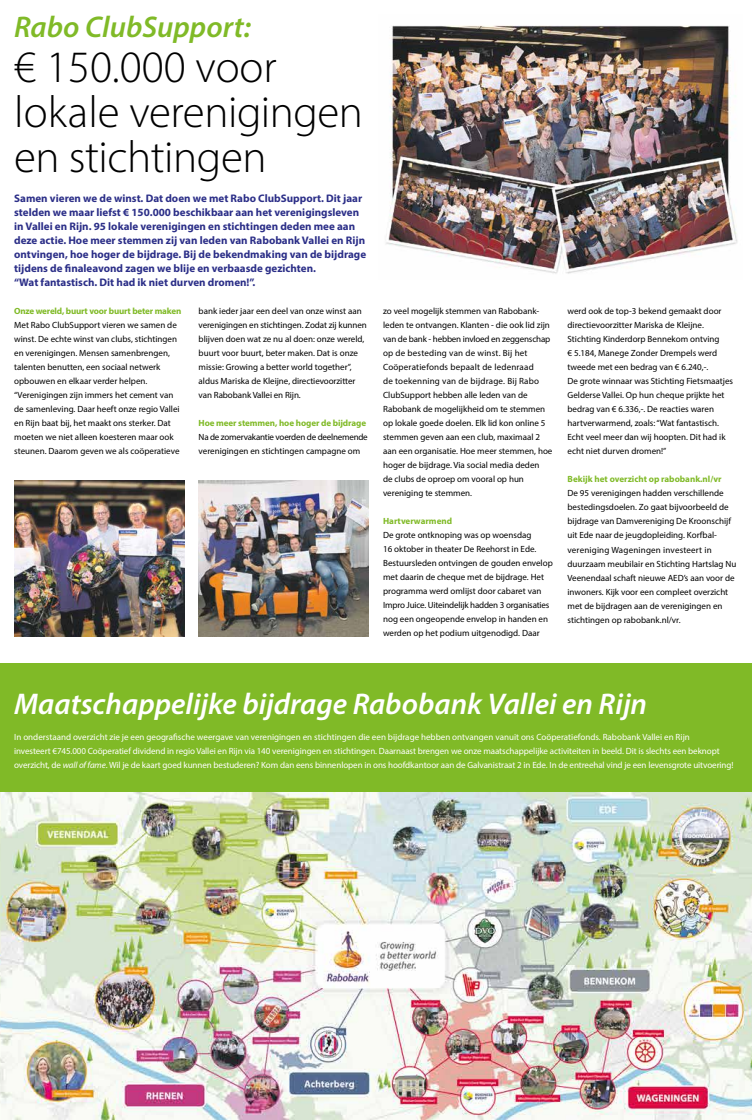
<style>
.page{position:relative;width:752px;height:1120px;background:#fff}
.page>*{position:absolute;margin:0;border:0;box-sizing:border-box;transform-origin:0 0}
.t1{font:300 45px/45px "Myriad Pro";letter-spacing:-.01em;color:#000}
.t2{font:italic 600 30px "Myriad Pro";color:#fff}
.t3{font:italic 600 30px "Myriad Pro";color:#80ba27}
.t4{font:700 11px/14px "Myriad Pro";color:#2c2f88}
.t5{font:9px/14px "Myriad Pro";color:#000}
.t6{font:9px/14px "Myriad Pro";letter-spacing:-.01em;color:#fff}
.t7{font:700 9px "Myriad Pro";letter-spacing:-.01em;color:#80ba27}
.s1{font-style:italic}
</style>
<div class="page">
<div style="left:0;top:663px;width:751px;height:129px;background:#80ba27"></div>
<img style="left:0;top:792px;width:751px;height:328px">
<img style="left:386px;top:25px;width:352px;height:249px">
<img style="left:14px;top:481px;width:170px;height:156px">
<img style="left:198px;top:481px;width:171px;height:156px">
<h2 class="t3" style="left:14px;top:8px;width:238px">Rabo ClubSupport:</h2>
<h1 class="t1" style="left:14px;top:44px;width:350px">€ 150.000 voor lokale verenigingen en stichtingen</h1>
<p class="t4" style="left:14px;top:191px;width:353px">Samen vieren we de winst. Dat doen we met Rabo ClubSupport. Dit jaar stelden we maar liefst € 150.000 beschikbaar aan het verenigingsleven in Vallei en Rijn. 95 lokale verenigingen en stichtingen deden mee aan deze actie. Hoe meer stemmen zij van leden van Rabobank Vallei en Rijn ontvingen, hoe hoger de bijdrage. Bij de bekendmaking van de bijdrage tijdens de finaleavond zagen we blije en verbaasde gezichten.<br>“Wat fantastisch. Dit had ik niet durven dromen!”.</p>
<p class="t7" style="left:14px;top:305px;width:168px">Onze wereld, buurt voor buurt beter maken</p>
<p class="t5" style="left:14px;top:318px;width:167px">Met Rabo ClubSupport vieren we samen de winst. De echte winst van clubs, stichtingen en verenigingen. Mensen samenbrengen, talenten benutten, een sociaal netwerk opbouwen en elkaar verder helpen. “Verenigingen zijn immers het cement van de samenleving. Daar heeft onze regio Vallei en Rijn baat bij, het maakt ons sterker. Dat moeten we niet alleen koesteren maar ook steunen. Daarom geven we als coöperatieve</p>
<p class="t5" style="left:198px;top:304px;width:170px">bank ieder jaar een deel van onze winst aan verenigingen en stichtingen. Zodat zij kunnen blijven doen wat ze nu al doen: onze wereld, buurt voor buurt, beter maken. Dat is onze missie: Growing a better world together”, aldus Mariska de Kleijne, directievoorzitter van Rabobank Vallei en Rijn.</p>
<p class="t7" style="left:198px;top:417px;width:169px">Hoe meer stemmen, hoe hoger de bijdrage</p>
<p class="t5" style="left:198px;top:430px;width:171px">Na de zomervakantie voerden de deelnemende verenigingen en stichtingen campagne om</p>
<p class="t5" style="left:383px;top:304px;width:171px">zo veel mogelijk stemmen van Rabobank&shy;leden te ontvangen. Klanten - die ook lid zijn van de bank - hebben invloed en zeggenschap op de besteding van de winst. Bij het Coöperatiefonds bepaalt de ledenraad<br>de toekenning van de bijdrage. Bij Rabo ClubSupport hebben alle leden van de Rabobank de mogelijkheid om te stemmen op lokale goede doelen. Elk lid kon online 5 stemmen geven aan een club, maximaal 2 aan een organisatie. Hoe meer stemmen, hoe hoger de bijdrage. Via social media deden<br>de clubs de oproep om vooral op hun vereniging te stemmen.</p>
<p class="t7" style="left:383px;top:515px;width:70px">Hartverwarmend</p>
<p class="t5" style="left:383px;top:528px;width:171px">De grote ontknoping was op woensdag<br>16 oktober in theater De Reehorst in Ede.<br>Bestuursleden ontvingen de gouden envelop met daarin de cheque met de bijdrage. Het programma werd omlijst door cabaret van Impro Juice. Uiteindelijk hadden 3 organisaties nog een ongeopende envelop in handen en werden op het podium uitgenodigd. Daar</p>
<p class="t5" style="left:567px;top:304px;width:167px">werd ook de top-3 bekend gemaakt door directievoorzitter Mariska de Kleijne.<br>Stichting Kinderdorp Bennekom ontving<br>€ 5.184, Manege Zonder Drempels werd tweede met een bedrag van € 6.240,-.<br>De grote winnaar was Stichting Fietsmaatjes Gelderse Vallei. Op hun cheque prijkte het bedrag van € 6.336,-. De reacties waren hartverwarmend, zoals: “Wat fantastisch.<br>Echt veel meer dan wij hoopten. Dit had ik echt niet durven dromen!”</p>
<p class="t7" style="left:567px;top:473px;width:155px">Bekijk het overzicht op rabobank.nl/vr</p>
<p class="t5" style="left:567px;top:486px;width:170px">De 95 verenigingen hadden verschillende bestedingsdoelen. Zo gaat bijvoorbeeld de bijdrage van Damvereniging De Kroonschijf uit Ede naar de jeugdopleiding. Korfbal&shy;vereniging Wageningen investeert in duurzaam meubilair en Stichting Hartslag Nu Veenendaal schaft nieuwe AED’s aan voor de inwoners. Kijk voor een compleet overzicht met de bijdragen aan de verenigingen en stichtingen op rabobank.nl/vr.</p>
<h2 class="t2" style="left:14px;top:684px;width:634px">Maatschappelijke bijdrage Rabobank Vallei en Rijn</h2>
<p class="t6" style="left:14px;top:730px;width:720px">In onderstaand overzicht zie je een geografische weergave van verenigingen en stichtingen die een bijdrage hebben ontvangen vanuit ons Coöperatiefonds. Rabobank Vallei en Rijn<br>investeert €745.000 Coöperatief dividend in regio Vallei en Rijn via 140 verenigingen en stichtingen. Daarnaast brengen we onze maatschappelijke activiteiten in beeld. Dit is slechts een beknopt overzicht, de <span class="s1">wall of fame</span>. Wil je de kaart goed kunnen bestuderen? Kom dan eens binnenlopen in ons hoofdkantoor aan de Galvanistraat 2 in Ede. In de entreehal vind je een levensgrote uitvoering!</p>
</div>
